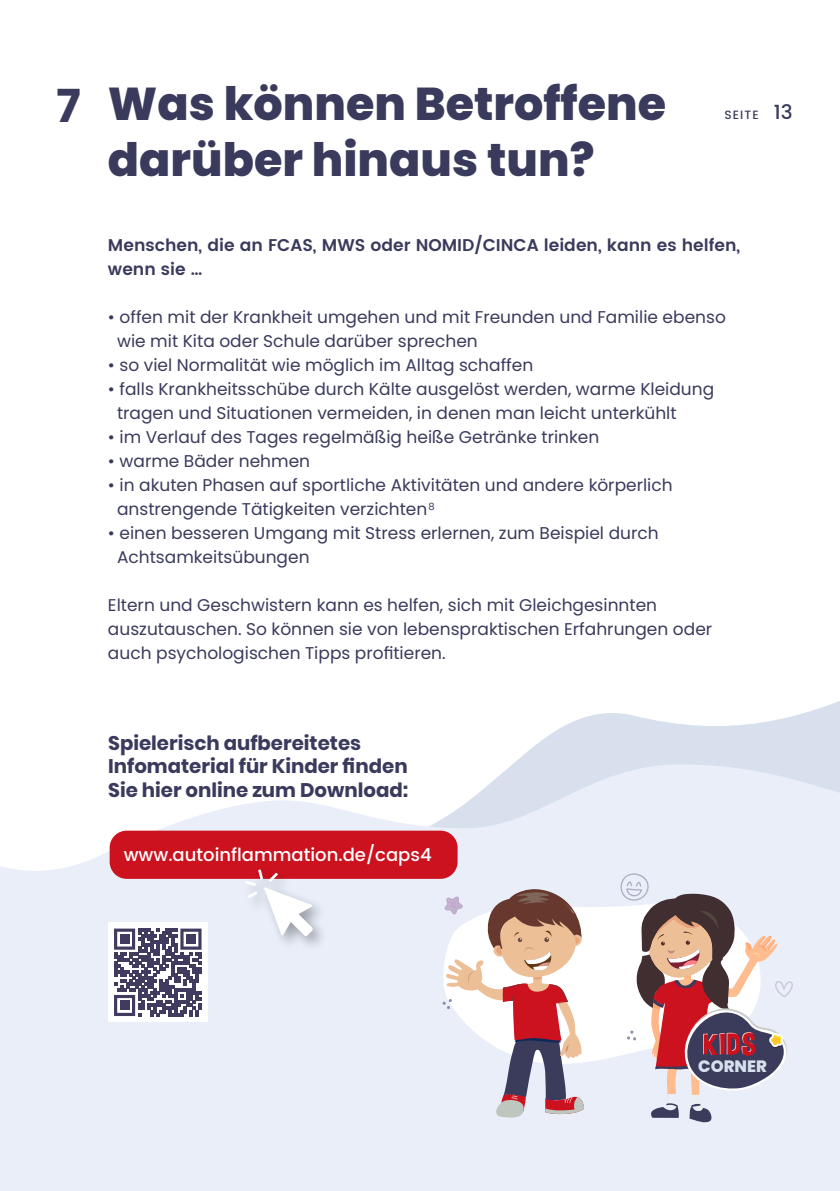
<style>
.page{position:relative;width:840px;height:1191px;background:#fff}
.page>*{position:absolute;margin:0;border:0;box-sizing:border-box;transform-origin:0 0}
.t1{font:700 46.4px "Poppins";color:#3a3a5d}
.t2{font:800 46px/55.2px "Poppins";color:#3a3a5d}
.t3{font:700 19.6px/23.6px "Poppins";color:#3a3a5d}
.t4{font:500 18px "Poppins";color:#fff}
.t5{font:17px/24px "Poppins";color:#3a3a5d}
.t6{font:600 17px/24px "Poppins";color:#3a3a5d}
.t7{font:800 16.4px "Poppins";color:#d6e0ed}
.t8{font:500 12px "Poppins";letter-spacing:.1em;color:#3a3a5d}
.s1{font-size:20px}
</style>
<div class="page">
<svg style="left:513px;top:701px;width:326px;height:63px;fill:#d7e0ec"></svg>
<svg style="left:0;top:764px;width:839px;height:427px;background:#ebeff9"></svg>
<svg style="left:437px;top:889px;width:361px;height:176px"></svg>
<svg style="left:441px;top:885px;width:143px;height:232px"></svg>
<svg style="left:619px;top:873px;width:173px;height:251px;background:#c1abb1"></svg>
<div style="left:110px;top:830px;width:347px;height:49px;background:#cb121e;border-radius:17px"></div>
<div style="left:241px;top:865px;width:87px;height:87px;background:#000;opacity:.33"></div>
<svg style="left:245px;top:869px;width:68px;height:67px"></svg>
<div style="left:108px;top:922px;width:99px;height:100px;background:#fff"></div>
<svg style="left:114px;top:928px;width:87px;height:88px"></svg>
<div style="left:120px;top:934px;width:9px;height:9px;background:#413b60"></div>
<div style="left:186px;top:934px;width:9px;height:9px;background:#413b60"></div>
<div style="left:120px;top:1001px;width:9px;height:9px;background:#413b60"></div>
<h1 class="t1" style="left:57px;top:79px;width:25px">7</h1>
<h2 class="t2" style="left:108px;top:77px;width:559px">Was können Betroffene darüber hinaus tun?</h2>
<p class="t8" style="left:724px;top:105px;width:70px">SEITE <span class="s1">13</span></p>
<p class="t6" style="left:108px;top:234px;width:633px">Menschen, die an FCAS, MWS oder NOMID/CINCA leiden, kann es helfen, wenn sie …</p>
<p class="t5" style="left:117px;top:305px;width:610px;text-indent:-9px">• offen mit der Krankheit umgehen und mit Freunden und Familie ebenso wie mit Kita oder Schule darüber sprechen</p>
<p class="t5" style="left:108px;top:353px;width:426px">• so viel Normalität wie möglich im Alltag schaffen</p>
<p class="t5" style="left:117px;top:377px;width:598px;text-indent:-9px">• falls Krankheitsschübe durch Kälte ausgelöst werden, warme Kleidung tragen und Situationen vermeiden, in denen man leicht unterkühlt</p>
<p class="t5" style="left:108px;top:425px;width:492px">• im Verlauf des Tages regelmäßig heiße Getränke trinken</p>
<p class="t5" style="left:108px;top:449px;width:203px">• warme Bäder nehmen</p>
<p class="t5" style="left:117px;top:473px;width:556px;text-indent:-9px">• in akuten Phasen auf sportliche Aktivitäten und andere körperlich anstrengende Tätigkeiten verzichten<sup>8</sup></p>
<p class="t5" style="left:117px;top:521px;width:542px;text-indent:-9px">• einen besseren Umgang mit Stress erlernen, zum Beispiel durch<br>Achtsamkeitsübungen</p>
<p class="t5" style="left:108px;top:593px;width:605px">Eltern und Geschwistern kann es helfen, sich mit Gleichgesinnten auszutauschen. So können sie von lebenspraktischen Erfahrungen oder auch psychologischen Tipps profitieren.</p>
<p class="t3" style="left:108px;top:731px;width:301px">Spielerisch aufbereitetes<br>Infomaterial für Kinder finden<br>Sie hier online zum Download:</p>
<p class="t4" style="left:124px;top:841px;width:309px">www.autoinflammation.de/caps4</p>
<p class="t7" style="left:697px;top:1056px;width:70px">CORNER</p>
</div>
